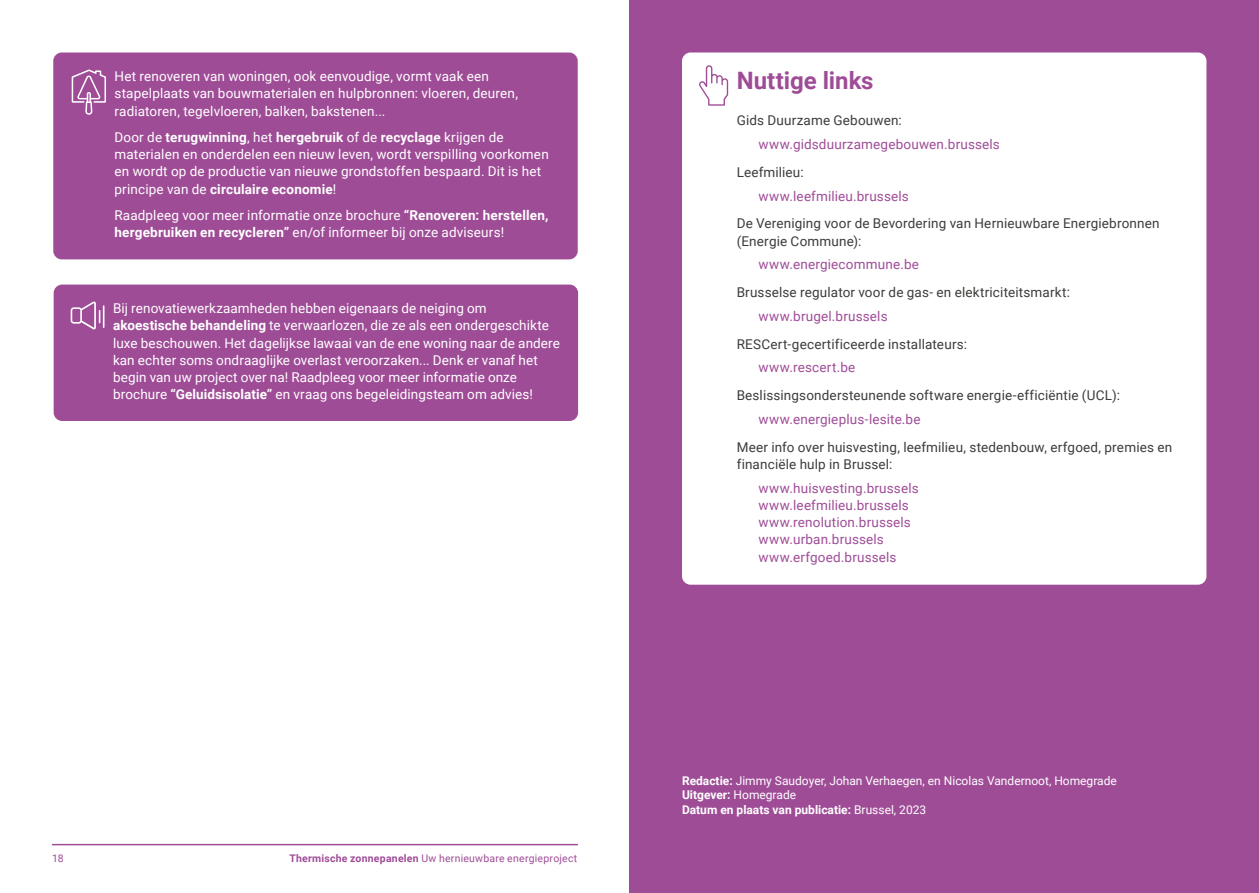
<style>
.page{position:relative;width:1259px;height:893px;background:#fff}
.page>*{position:absolute;margin:0;border:0;box-sizing:border-box;transform-origin:0 0}
.Titre_I{font:700 24px "Roboto";color:#9f4c97}
.Body{font:13.5px/17.2px "Roboto";letter-spacing:.01em;color:#fff}
.Cadre_fin_texte{font:13.5px/17.2px "Roboto";letter-spacing:.01em;color:#3c3c3b}
.Cadre_fin_liste{font:13.5px/17.2px "Roboto";letter-spacing:.015em;color:#9f4c97}
.t1{font:12px "Roboto";color:#fff}
.t2{font:700 12px "Roboto";color:#fff}
.t3{font:10.5px "Roboto";letter-spacing:.02em;color:#9f4c97}
.s1{font-weight:700}
.s2{font-weight:400}
</style>
<div class="page">
<hr style="left:52px;top:844px;width:525px;height:1px;background:#9f4c97">
<div style="left:53px;top:53px;width:525px;height:206px;background:#9f4c97;border-radius:9px"></div>
<svg style="left:72px;top:69px;width:34px;height:46px"></svg>
<div style="left:54px;top:285px;width:524px;height:136px;background:#9f4c97;border-radius:9px"></div>
<svg style="left:71px;top:302px;width:33px;height:27px"></svg>
<div style="left:629px;top:0;width:630px;height:893px;background:#9f4c97"></div>
<div style="left:682px;top:53px;width:524px;height:532px;background:#fff;border-radius:9px"></div>
<svg style="left:699px;top:65px;width:29px;height:41px"></svg>
<p class="Body" style="left:114px;top:67px;width:405px">Het renoveren van woningen, ook eenvoudige, vormt vaak een stapelplaats van bouwmaterialen en hulpbronnen: vloeren, deuren, radiatoren, tegelvloeren, balken, bakstenen...</p>
<p class="Body" style="left:114px;top:128px;width:436px">Door de <span class="s1">terugwinning</span>, het <span class="s1">hergebruik</span> of de <span class="s1">recyclage</span> krijgen de materialen en onderdelen een nieuw leven, wordt verspilling voorkomen en wordt op de productie van nieuwe grondstoffen bespaard. Dit is het principe van de <span class="s1">circulaire economie</span>!</p>
<p class="Body" style="left:114px;top:206px;width:435px">Raadpleeg voor meer informatie onze brochure <span class="s1">“Renoveren: herstellen, hergebruiken en recycleren”</span> en/of informeer bij onze adviseurs!</p>
<p class="Body" style="left:113px;top:299px;width:448px">Bij renovatiewerkzaamheden hebben eigenaars de neiging om <span class="s1">akoestische behandeling</span> te verwaarlozen, die ze als een ondergeschikte luxe beschouwen. Het dagelijkse lawaai van de ene woning naar de andere kan echter soms ondraaglijke overlast veroorzaken... Denk er vanaf het begin van uw project over na! Raadpleeg voor meer informatie onze brochure <span class="s1">“Geluidsisolatie”</span> en vraag ons begeleidingsteam om advies!</p>
<p class="t3" style="left:52px;top:851px;width:13px">18</p>
<p class="t3" style="left:289px;top:851px;width:289px"><span class="s1">Thermische zonnepanelen</span> Uw hernieuwbare energieproject</p>
<p class="Titre_I" style="left:736px;top:64px;width:138px">Nuttige links</p>
<p class="Cadre_fin_texte" style="left:736px;top:111px;width:167px">Gids Duurzame Gebouwen:</p>
<p class="Cadre_fin_liste" style="left:758px;top:135px;width:243px">www.gidsduurzamegebouwen.brussels</p>
<p class="Cadre_fin_texte" style="left:736px;top:163px;width:68px">Leefmilieu:</p>
<p class="Cadre_fin_liste" style="left:758px;top:187px;width:152px">www.leefmilieu.brussels</p>
<p class="Cadre_fin_texte" style="left:736px;top:214px;width:424px">De Vereniging voor de Bevordering van Hernieuwbare Energiebronnen (Energie Commune):</p>
<p class="Cadre_fin_liste" style="left:758px;top:255px;width:162px">www.energiecommune.be</p>
<p class="Cadre_fin_texte" style="left:736px;top:283px;width:335px">Brusselse regulator voor de gas- en elektriciteitsmarkt:</p>
<p class="Cadre_fin_liste" style="left:758px;top:307px;width:131px">www.brugel.brussels</p>
<p class="Cadre_fin_texte" style="left:736px;top:335px;width:232px">RESCert-gecertificeerde installateurs:</p>
<p class="Cadre_fin_liste" style="left:758px;top:358px;width:98px">www.rescert.be</p>
<p class="Cadre_fin_texte" style="left:736px;top:386px;width:385px">Beslissingsondersteunende software energie-efficiëntie (UCL):</p>
<p class="Cadre_fin_liste" style="left:758px;top:410px;width:163px">www.energieplus-lesite.be</p>
<p class="Cadre_fin_texte" style="left:736px;top:438px;width:437px">Meer info over huisvesting, leefmilieu, stedenbouw, erfgoed, premies en financiële hulp in Brussel:</p>
<p class="Cadre_fin_liste" style="left:758px;top:479px;width:162px">www.huisvesting.brussels www.leefmilieu.brussels www.renolution.brussels www.urban.brussels www.erfgoed.brussels</p>
<p class="t1" style="left:682px;top:772px;width:436px"><span class="s1">Redactie:</span> Jimmy Saudoyer, Johan Verhaegen, en Nicolas Vandernoot, Homegrade</p>
<p class="t2" style="left:682px;top:787px;width:116px">Uitgever: <span class="s2">Homegrade</span></p>
<p class="t2" style="left:682px;top:801px;width:246px">Datum en plaats van publicatie: <span class="s2">Brussel, 2023</span></p>
</div>
